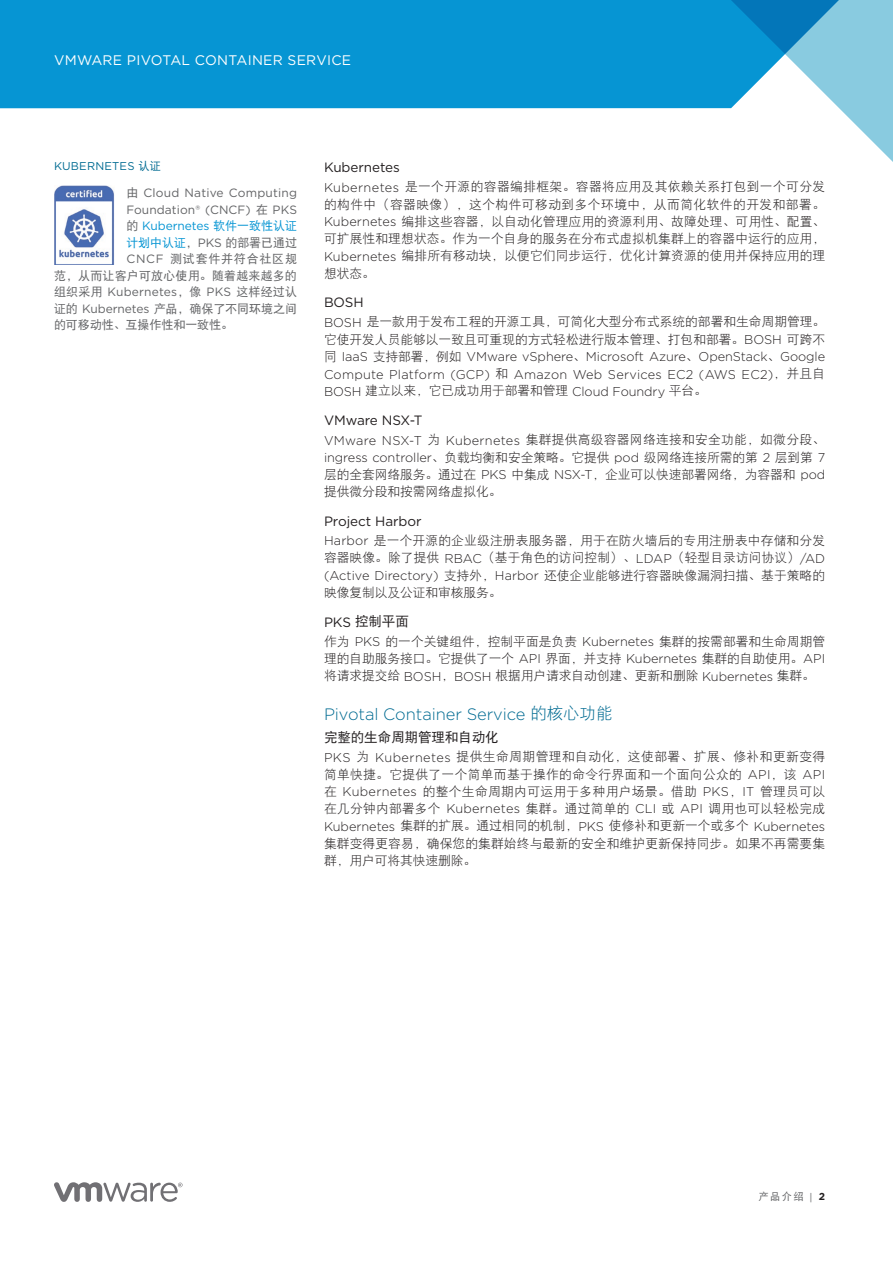
<style>
.page{position:relative;width:893px;height:1263px;background:#fff}
.page>*{position:absolute;margin:0;border:0;box-sizing:border-box;transform-origin:0 0}
.t1{font:300 16.5px "Gotham";letter-spacing:-.005em;color:#006b92}
.t2{font:13.8px "Gotham";letter-spacing:.02em;color:#fff}
.t3{font:13.5px "Gotham";letter-spacing:-.005em;color:#231f20}
.t4{font:13.5px "DFP Hei W5";letter-spacing:-.005em;color:#231f20}
.t5{font:12.75px/17.2px "DFP Hei W3";color:#231f20;text-align:justify}
.t6{font:300 12.75px/17.2px "Gotham";letter-spacing:-.005em;color:#231f20}
.t7{font:12px/16.5px "Gotham";letter-spacing:.005em;color:#636466;text-align:justify}
.t8{font:12px/16.5px "DFP Hei W5";letter-spacing:.015em;color:#636466;text-align:right}
.t9{font:12px/16.5px "DFP Hei W5";letter-spacing:-.005em;color:#636466}
.t10{font:11.25px "Gotham";letter-spacing:.02em;color:#006b92}
.t11{font:10.2px "DFP Hei W5";color:#636466}
.s1{font-family:"DFP Hei W5"}
.s2{color:#0695d3}
.s3{font-family:"DFP Hei W5";color:#0695d3}
.s4{font-family:"Gotham"}
.s5{font-family:"Gotham";font-weight:300}
.s6{font-family:"DFP Hei W3";font-weight:400}
.s7{font-family:"Gotham";font-weight:700;color:#231f20}
</style>
<div class="page">
<svg style="left:54px;top:1182px;width:129px;height:20px"></svg>
<div style="left:0;top:0;width:718px;height:108px;background:#0695d3"></div>
<svg style="left:718px;top:0;width:175px;height:162px"></svg>
<img style="left:54px;top:185px;width:60px;height:80px">
<p class="t2" style="left:54px;top:51px;width:299px">VMWARE PIVOTAL CONTAINER SERVICE</p>
<p class="t10" style="left:54px;top:159px;width:109px">KUBERNETES <span class="s1">认证</span></p>
<p class="t7" style="left:126px;top:185px;width:172px"><span class="s1">由</span> Cloud Native Computing Foundation® (CNCF) <span class="s1">在</span> PKS<span class="s1">的</span> <span class="s2">Kubernetes</span> <span class="s3">软件一致性认证</span></p>
<p class="t8" style="left:54px;top:234px;width:245px"><span class="s2">计划中认证</span>，<span class="s4">PKS</span> 的部署已通过<br><span class="s4">CNCF</span> 测试套件并符合社区规<br>范，从而让客户可放心使用。随着越来越多的</p>
<p class="t7" style="left:54px;top:284px;width:244px"><span class="s1">组织采用</span> Kubernetes<span class="s1">，像</span> PKS <span class="s1">这样经过认</span></p>
<p class="t9" style="left:54px;top:300px;width:244px">证的 <span class="s4">Kubernetes</span> 产品，确保了不同环境之间的可移动性、互操作性和一致性。</p>
<p class="t3" style="left:324px;top:159px;width:77px">Kubernetes</p>
<p class="t5" style="left:324px;top:178px;width:503px"><span class="s5">Kubernetes</span> 是一个开源的容器编排框架。容器将应用及其依赖关系打包到一个可分发的构件中（容器映像），这个构件可移动到多个环境中，从而简化软件的开发和部署。<span class="s5">Kubernetes</span> 编排这些容器，以自动化管理应用的资源利用、故障处理、可用性、配置、可扩展性和理想状态。作为一个自身的服务在分布式虚拟机集群上的容器中运行的应用，<span class="s5">Kubernetes</span> 编排所有移动块，以便它们同步运行，优化计算资源的使用并保持应用的理想状态。</p>
<p class="t3" style="left:324px;top:294px;width:41px">BOSH</p>
<p class="t5" style="left:324px;top:313px;width:503px"><span class="s5">BOSH</span> 是一款用于发布工程的开源工具，可简化大型分布式系统的部署和生命周期管理。它使开发人员能够以一致且可重现的方式轻松进行版本管理、打包和部署。<span class="s5">BOSH</span> 可跨不</p>
<p class="t6" style="left:324px;top:348px;width:503px"><span class="s6">同</span> IaaS <span class="s6">支持部署，例如</span> VMware vSphere<span class="s6">、</span>Microsoft Azure<span class="s6">、</span>OpenStack<span class="s6">、</span>Google<br>Compute Platform (GCP) <span class="s6">和</span> Amazon Web Services EC2 (AWS EC2)<span class="s6">，并且自</span></p>
<p class="t5" style="left:324px;top:382px;width:384px"><span class="s5">BOSH</span> 建立以来，它已成功用于部署和管理 <span class="s5">Cloud Foundry</span> 平台。</p>
<p class="t3" style="left:324px;top:412px;width:100px">VMware NSX-T</p>
<p class="t5" style="left:324px;top:431px;width:503px"><span class="s5">VMware NSX-T</span> 为 <span class="s5">Kubernetes</span> 集群提供高级容器网络连接和安全功能，如微分段、<span class="s5">ingress controller</span>、负载均衡和安全策略。它提供 <span class="s5">pod</span> 级网络连接所需的第 <span class="s5">2</span> 层到第 <span class="s5">7</span>层的全套网络服务。通过在 <span class="s5">PKS</span> 中集成 <span class="s5">NSX-T</span>，企业可以快速部署网络，为容器和 <span class="s5">pod</span>提供微分段和按需网络虚拟化。</p>
<p class="t3" style="left:324px;top:513px;width:99px">Project Harbor</p>
<p class="t5" style="left:324px;top:532px;width:503px"><span class="s5">Harbor</span> 是一个开源的企业级注册表服务器，用于在防火墙后的专用注册表中存储和分发容器映像。除了提供 <span class="s5">RBAC</span>（基于角色的访问控制）、<span class="s5">LDAP</span>（轻型目录访问协议）<span class="s5">/AD (Active Directory)</span> 支持外，<span class="s5">Harbor</span> 还使企业能够进行容器映像漏洞扫描、基于策略的映像复制以及公证和审核服务。</p>
<p class="t4" style="left:324px;top:615px;width:86px"><span class="s4">PKS</span> 控制平面</p>
<p class="t5" style="left:324px;top:632px;width:503px">作为 <span class="s5">PKS</span> 的一个关键组件，控制平面是负责 <span class="s5">Kubernetes</span> 集群的按需部署和生命周期管理的自助服务接口。它提供了一个 <span class="s5">API</span> 界面，并支持 <span class="s5">Kubernetes</span> 集群的自助使用。<span class="s5">API</span>将请求提交给 <span class="s5">BOSH</span>，<span class="s5">BOSH</span> 根据用户请求自动创建、更新和删除 <span class="s5">Kubernetes</span> 集群。</p>
<p class="t1" style="left:324px;top:703px;width:290px">Pivotal Container Service <span class="s6">的核心功能</span></p>
<p class="t4" style="left:324px;top:730px;width:176px">完整的生命周期管理和自动化</p>
<p class="t5" style="left:324px;top:748px;width:503px"><span class="s5">PKS</span> 为 <span class="s5">Kubernetes</span> 提供生命周期管理和自动化，这使部署、扩展、修补和更新变得简单快捷。它提供了一个简单而基于操作的命令行界面和一个面向公众的 <span class="s5">API</span>，该 <span class="s5">API</span>在 <span class="s5">Kubernetes</span> 的整个生命周期内可运用于多种用户场景。借助 <span class="s5">PKS</span>，<span class="s5">IT</span> 管理员可以在几分钟内部署多个 <span class="s5">Kubernetes</span> 集群。通过简单的 <span class="s5">CLI</span> 或 <span class="s5">API</span> 调用也可以轻松完成<span class="s5">Kubernetes</span> 集群的扩展。通过相同的机制，<span class="s5">PKS</span> 使修补和更新一个或多个 <span class="s5">Kubernetes</span>集群变得更容易，确保您的集群始终与最新的安全和维护更新保持同步。如果不再需要集群，用户可将其快速删除。</p>
<p class="t11" style="left:758px;top:1191px;width:68px">产品介绍 <span class="s4">|</span> <span class="s7">2</span></p>
</div>
